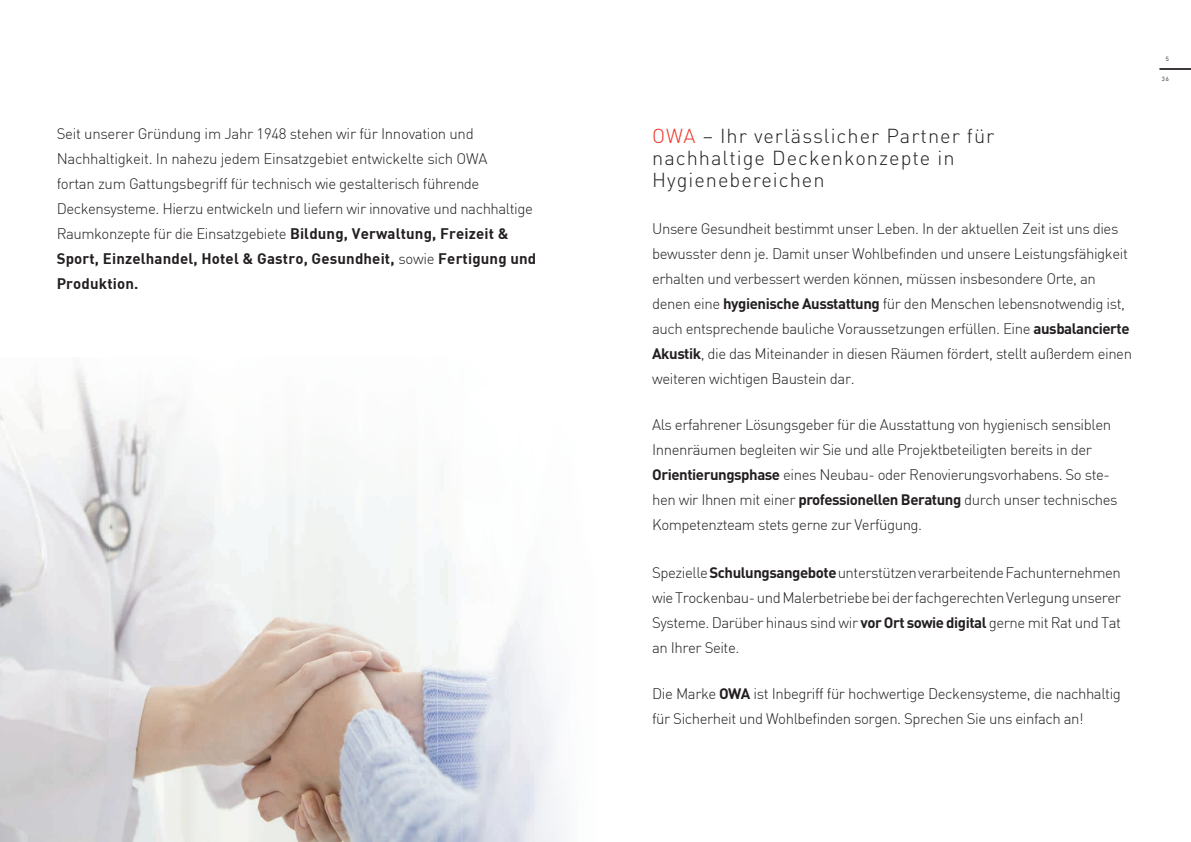
<style>
.page{position:relative;width:1191px;height:842px;background:#fff}
.page>*{position:absolute;margin:0;border:0;box-sizing:border-box;transform-origin:0 0}
.t1{font:300 20px/22px "DIN Pro";letter-spacing:.05em;color:#231f20}
.t2{font:300 15px/25px "DIN";letter-spacing:-.03em;color:#231f20}
.t3{font:15px/25px "DIN Bold";letter-spacing:.01em;color:#231f20}
.t4{font:6px "DIN Pro";color:#231f20}
.s1{font-family:"DIN Bold";font-weight:400}
.s2{font-family:"DIN";font-weight:300}
.s3{color:#ed3226}
.s4{font-family:"DIN Pro";font-weight:700}
</style>
<div class="page">
<img style="left:165px;top:419px;width:272px;height:423px">
<img style="left:110px;top:419px;width:55px;height:423px">
<img style="left:55px;top:443px;width:55px;height:399px">
<img style="left:0;top:480px;width:55px;height:362px">
<img style="left:412px;top:419px;width:25px;height:26px">
<img style="left:0;top:368px;width:102px;height:112px">
<img style="left:102px;top:419px;width:36px;height:24px">
<img style="left:0;top:480px;width:46px;height:31px">
<img style="left:437px;top:463px;width:24px;height:379px">
<img style="left:461px;top:669px;width:25px;height:173px">
<img style="left:443px;top:463px;width:18px;height:102px">
<div style="left:517px;top:636px;width:26px;height:152px;background:#ecedf3"></div>
<img style="left:492px;top:600px;width:44px;height:36px">
<div style="left:523px;top:636px;width:26px;height:69px;background:#f3f5f8"></div>
<div style="left:544px;top:704px;width:19px;height:104px;background:#f4f6f8"></div>
<hr style="left:1159px;top:69px;width:32px;height:1px;background:#231f20">
<p class="t2" style="left:57px;top:121px;width:478px">Seit unserer Gründung im Jahr 1948 stehen wir für Innovation und Nachhaltigkeit. In nahezu jedem Einsatzgebiet entwickelte sich OWA<br>fortan zum Gattungsbegriff für technisch wie gestalterisch führende Deckensysteme. Hierzu entwickeln und liefern wir innovative und nachhaltige Raumkonzepte für die Einsatzgebiete <span class="s1">Bildung, Verwaltung, Freizeit &amp;</span></p>
<p class="t3" style="left:57px;top:245px;width:481px">Sport, Einzelhandel, Hotel &amp; Gastro, Gesundheit, <span class="s2">sowie</span> Fertigung und<br>Produktion.</p>
<h1 class="t1" style="left:652px;top:124px;width:344px"><span class="s3">OWA</span> – Ihr verlässlicher Partner für nachhaltige Deckenkonzepte in<br>Hygienebereichen</h1>
<p class="t2" style="left:652px;top:216px;width:481px">Unsere Gesundheit bestimmt unser Leben. In der aktuellen Zeit ist uns dies bewusster denn je. Damit unser Wohlbefinden und unsere Leistungsfähigkeit erhalten und verbessert werden können, müssen insbesondere Orte, an denen eine <span class="s4">hygienische Ausstattung</span> für den Menschen lebensnotwendig ist, auch entsprechende bauliche Voraussetzungen erfüllen. Eine <span class="s4">ausbalancierte Akustik</span>, die das Miteinander in diesen Räumen fördert, stellt außerdem einen weiteren wichtigen Baustein dar.</p>
<p class="t2" style="left:652px;top:412px;width:467px">Als erfahrener Lösungsgeber für die Ausstattung von hygienisch sensiblen Innenräumen begleiten wir Sie und alle Projektbeteiligten bereits in der <span class="s4">Orientierungsphase</span> eines Neubau- oder Renovierungsvorhabens. So ste&shy;hen wir Ihnen mit einer <span class="s4">professionellen Beratung</span> durch unser technisches Kompetenzteam stets gerne zur Verfügung.</p>
<p class="t2" style="left:652px;top:559px;width:470px;text-align:justify">Spezielle <span class="s4">Schulungsangebote</span> unterstützen verarbeitende Fachunternehmen wie Trockenbau- und Malerbetriebe bei der fachgerechten Verlegung unserer Systeme. Darüber hinaus sind wir <span class="s4">vor Ort sowie digital</span> gerne mit Rat und Tat an Ihrer Seite.</p>
<p class="t2" style="left:652px;top:681px;width:470px">Die Marke <span class="s4">OWA</span> ist Inbegriff für hochwertige Deckensysteme, die nachhaltig für Sicherheit und Wohlbefinden sorgen. Sprechen Sie uns einfach an!</p>
<p class="t4" style="left:1165px;top:55px;width:5px">5</p>
<p class="t4" style="left:1162px;top:75px;width:8px">36</p>
</div>
